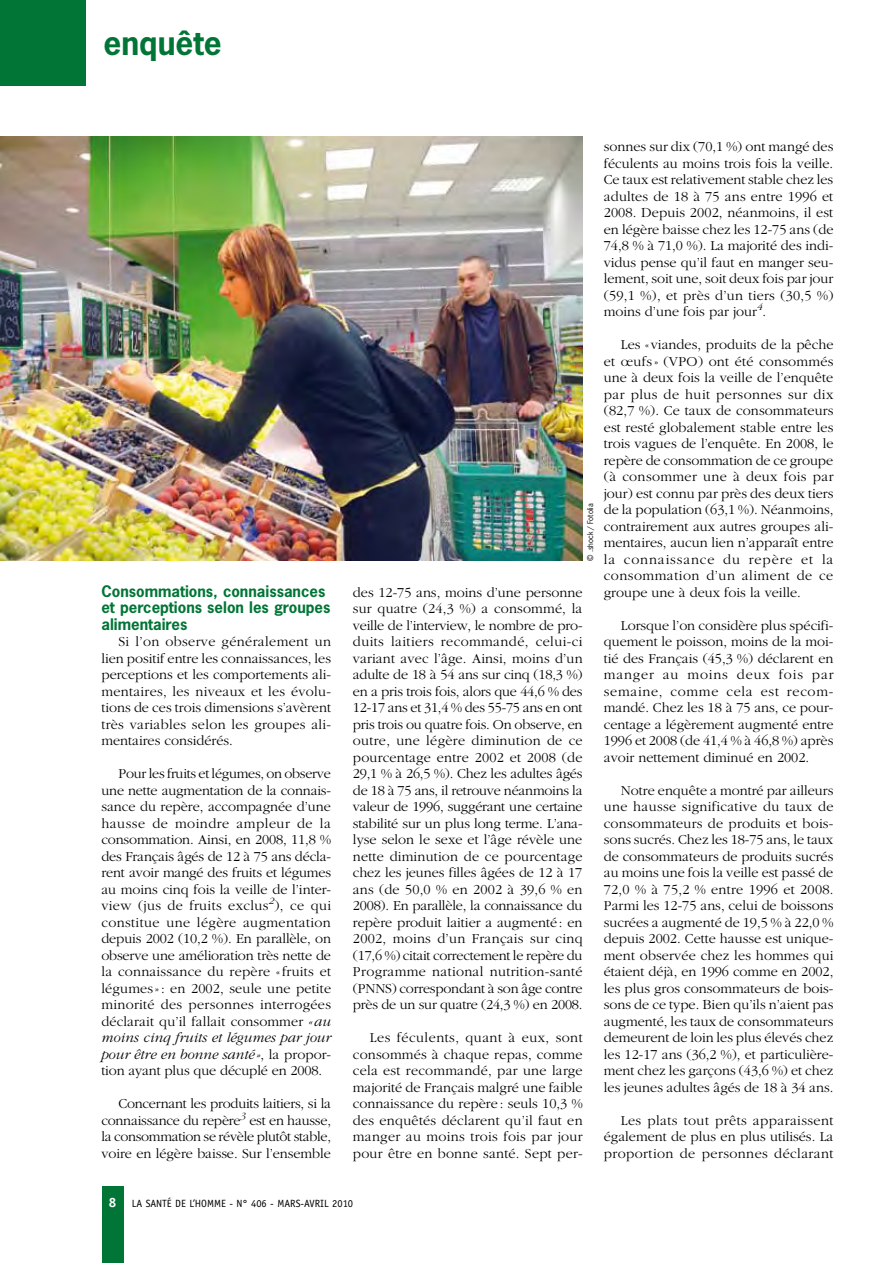
<style>
.page{position:relative;width:893px;height:1263px;background:#fff}
.page>*{position:absolute;margin:0;border:0;box-sizing:border-box;transform-origin:0 0}
.Normal_e{font:700 31.5px "News Gothic";color:#007536}
.inter{font:700 15px/16.5px "News Gothic";color:#007536}
.body{font:300 14.25px/16.5px "Garamond";color:#000;text-align:justify}
.Normal_e-2{font:700 13.5px "Officina Sans";color:#fff}
.t1{font:10.5px "Officina Sans";color:#000}
.credit_photo{font:7.5px "News Gothic";color:#000}
.s1{font-style:italic}
</style>
<div class="page">
<div style="left:102px;top:1186px;width:21px;height:77px;background:#007536"></div>
<div style="left:0;top:0;width:85px;height:85px;background:#007536"></div>
<img style="left:0;top:137px;width:583px;height:423px">
<p class="Normal_e" style="left:104px;top:22px;width:120px">enquête</p>
<p class="credit_photo" style="left:585px;top:561px;width:58px;rotate:-90deg">© .shock / Fotolia</p>
<p class="inter" style="left:101px;top:582px;width:230px">Consommations, connaissances et perceptions selon les groupes alimentaires</p>
<p class="body" style="left:101px;top:634px;width:231px;text-indent:17px">Si l’on observe généralement un lien positif entre les connaissances, les perceptions et les comportements ali&shy;mentaires, les niveaux et les évolu&shy;tions de ces trois dimensions s’avèrent très variables selon les groupes ali&shy;mentaires considérés.</p>
<p class="body" style="left:101px;top:766px;width:231px;text-indent:17px">Pour les fruits et légumes, on observe une nette augmentation de la connais&shy;sance du repère, accompagnée d’une hausse de moindre ampleur de la consommation. Ainsi, en 2008, 11,8 % des Français âgés de 12 à 75 ans décla&shy;rent avoir mangé des fruits et légumes au moins cinq fois la veille de l’inter&shy;view (jus de fruits exclus<sup>2</sup>), ce qui constitue une légère augmentation depuis 2002 (10,2 %). En parallèle, on observe une amélioration très nette de la connaissance du repère « fruits et légumes » : en 2002, seule une petite minorité des personnes interrogées déclarait qu’il fallait consommer <span class="s1">«au moins cinq fruits et légumes par jour pour être en bonne santé »</span>, la propor&shy;tion ayant plus que décuplé en 2008.</p>
<p class="body" style="left:101px;top:1096px;width:231px;text-indent:17px">Concernant les produits laitiers, si la connaissance du repère<sup>3</sup> est en hausse, la consommation se révèle plutôt stable, voire en légère baisse. Sur l’ensemble</p>
<p class="t1" style="left:132px;top:1197px;width:223px">LA SANTÉ DE L’HOMME - N° 406 - MARS-AVRIL 2010</p>
<p class="body" style="left:353px;top:584px;width:231px">des 12-75 ans, moins d’une personne sur quatre (24,3 %) a consommé, la veille de l’interview, le nombre de pro&shy;duits laitiers recommandé, celui-ci variant avec l’âge. Ainsi, moins d’un adulte de 18 à 54 ans sur cinq (18,3 %) en a pris trois fois, alors que 44,6 % des 12-17 ans et 31,4 % des 55-75 ans en ont pris trois ou quatre fois. On observe, en outre, une légère diminution de ce pourcentage entre 2002 et 2008 (de 29,1 % à 26,5 %). Chez les adultes âgés de 18 à 75 ans, il retrouve néanmoins la valeur de 1996, suggérant une certaine stabilité sur un plus long terme. L’ana&shy;lyse selon le sexe et l’âge révèle une nette diminution de ce pourcentage chez les jeunes filles âgées de 12 à 17 ans (de 50,0 % en 2002 à 39,6 % en 2008). En parallèle, la connaissance du repère produit laitier a augmenté: en 2002, moins d’un Français sur cinq (17,6 %) citait correctement le repère du Programme national nutrition-santé (PNNS) correspondant à son âge contre près de un sur quatre (24,3 %) en 2008.</p>
<p class="body" style="left:353px;top:1030px;width:231px;text-indent:17px">Les féculents, quant à eux, sont consommés à chaque repas, comme cela est recommandé, par une large majorité de Français malgré une faible connaissance du repère : seuls 10,3 % des enquêtés déclarent qu’il faut en manger au moins trois fois par jour pour être en bonne santé. Sept per-</p>
<p class="Normal_e-2" style="left:109px;top:1194px;width:9px">8</p>
<p class="body" style="left:604px;top:139px;width:231px">sonnes sur dix (70,1 %) ont mangé des féculents au moins trois fois la veille.<br>Ce taux est relativement stable chez les adultes de 18 à 75 ans entre 1996 et 2008. Depuis 2002, néanmoins, il est en légère baisse chez les 12-75 ans (de 74,8 % à 71,0 %). La majorité des indi&shy;vidus pense qu’il faut en manger seu&shy;lement, soit une, soit deux fois par jour (59,1 %), et près d’un tiers (30,5 %) moins d’une fois par jour<sup>4</sup>.</p>
<p class="body" style="left:604px;top:337px;width:231px;text-indent:17px">Les « viandes, produits de la pêche et œufs » (VPO) ont été consommés une à deux fois la veille de l’enquête par plus de huit personnes sur dix (82,7 %). Ce taux de consommateurs est resté globalement stable entre les trois vagues de l’enquête. En 2008, le repère de consommation de ce groupe (à consommer une à deux fois par jour) est connu par près des deux tiers de la population (63,1 %). Néanmoins, contrairement aux autres groupes ali&shy;mentaires, aucun lien n’apparaît entre la connaissance du repère et la consommation d’un aliment de ce groupe une à deux fois la veille.</p>
<p class="body" style="left:604px;top:617px;width:231px;text-indent:17px">Lorsque l’on considère plus spécifi&shy;quement le poisson, moins de la moi&shy;tié des Français (45,3 %) déclarent en manger au moins deux fois par semaine, comme cela est recom&shy;mandé. Chez les 18 à 75 ans, ce pour&shy;centage a légèrement augmenté entre 1996 et 2008 (de 41,4 % à 46,8 %) après avoir nettement diminué en 2002.</p>
<p class="body" style="left:604px;top:782px;width:231px;text-indent:17px">Notre enquête a montré par ailleurs une hausse significative du taux de consommateurs de produits et bois&shy;sons sucrés. Chez les 18-75 ans, le taux de consommateurs de produits sucrés au moins une fois la veille est passé de 72,0 % à 75,2 % entre 1996 et 2008.<br>Parmi les 12-75 ans, celui de boissons sucrées a augmenté de 19,5 % à 22,0 % depuis 2002. Cette hausse est unique&shy;ment observée chez les hommes qui étaient déjà, en 1996 comme en 2002, les plus gros consommateurs de bois&shy;sons de ce type. Bien qu’ils n’aient pas augmenté, les taux de consommateurs demeurent de loin les plus élevés chez les 12-17 ans (36,2 %), et particulière&shy;ment chez les garçons (43,6 %) et chez les jeunes adultes âgés de 18 à 34 ans.</p>
<p class="body" style="left:604px;top:1112px;width:231px;text-indent:17px">Les plats tout prêts apparaissent également de plus en plus utilisés. La proportion de personnes déclarant</p>
</div>
